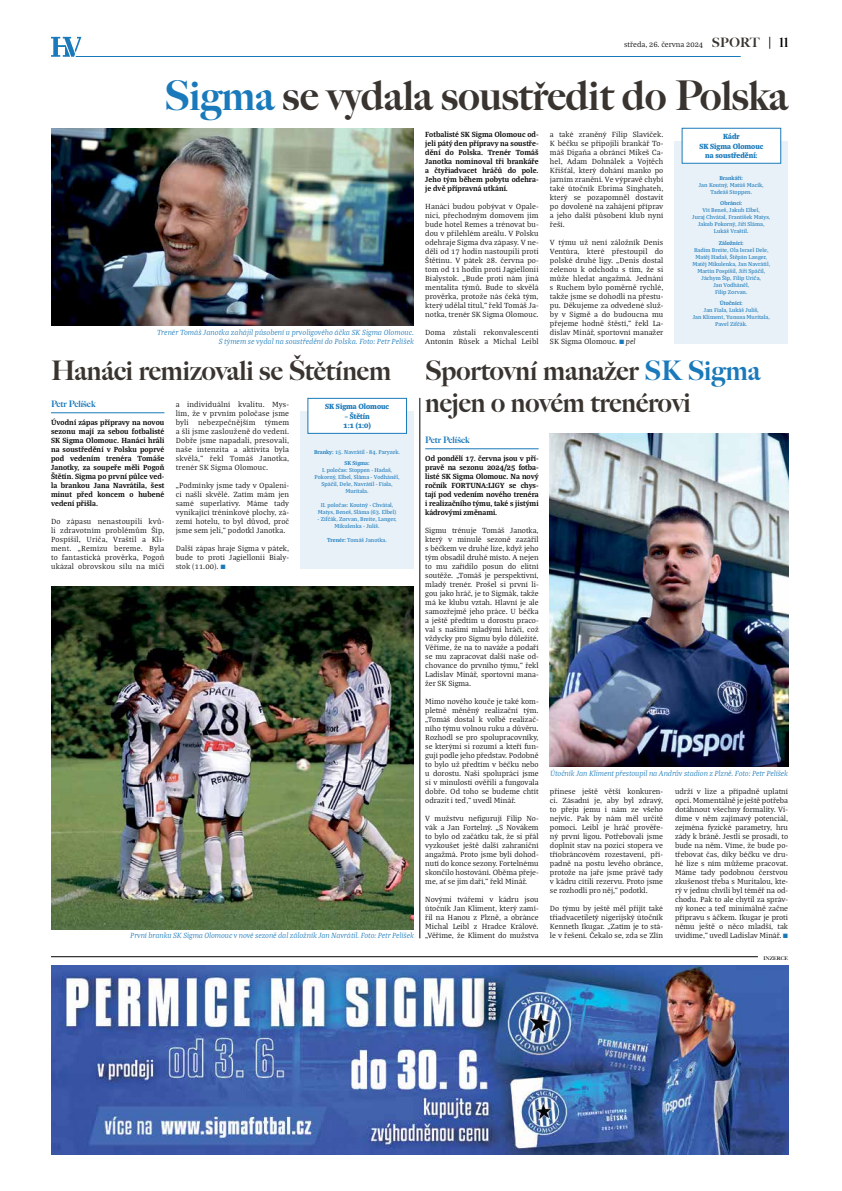
<style>
.page{position:relative;width:842px;height:1191px;background:#fff}
.page>*{position:absolute;margin:0;border:0;box-sizing:border-box;transform-origin:0 0}
.t1{font:900 41px "Big Caslon FB";color:#39342f}
.t2{font:900 27px/32px "Big Caslon FB";color:#39342f}
.t3{font:900 9px "Big Caslon FB";color:#1979ba}
.t4{font:300 8px/9px "Bagatela";letter-spacing:.005em;color:#000;text-align:justify}
.t5{font:700 8px/9px "Bagatela";letter-spacing:.01em;color:#000;text-align:justify}
.t6{font:italic 300 8px/9px "Bagatela";letter-spacing:-.01em;color:#1979ba;text-align:right}
.t7{font:800 8px/9.6px "Bagatela";color:#1979ba}
.t8{font:500 6px/7px "Bagatela";color:#1979ba;text-align:center}
.t9{font:700 6px "Bagatela";color:#1979ba}
.t10{font:700 5px "Big Caslon FB";color:#000}
.s1{font-family:"Big Caslon FB";font-weight:900;font-size:13px;color:#39342f}
.s2{font-family:"Big Caslon FB";font-weight:900;font-size:13px}
.s3{color:#1979ba}
.s4{font-style:italic}
.s5{font-weight:700}
</style>
<div class="page">
<hr style="left:76px;top:56px;width:665px;height:1px;background:#1979ba">
<svg style="left:51px;top:37px;width:30px;height:20px"></svg>
<hr style="left:51px;top:956px;width:707px;height:1px;background:#000">
<img style="left:51px;top:965px;width:737px;height:189px">
<hr style="left:420px;top:398px;width:1px;height:540px;background:#000">
<hr style="left:51px;top:412px;width:113px;height:1px;background:#1979ba">
<hr style="left:425px;top:448px;width:114px;height:1px;background:#1979ba">
<img style="left:550px;top:434px;width:238px;height:333px">
<img style="left:51px;top:587px;width:363px;height:342px">
<svg style="left:300px;top:397px;width:114px;height:172px"></svg>
<svg style="left:675px;top:127px;width:113px;height:217px;background:#e9f1f8"></svg>
<img style="left:51px;top:128px;width:363px;height:198px">
<p class="t4" style="left:624px;top:39px;width:165px">středa, 26. června 2024 <span class="s1">SPORT</span> <span class="s2">| 11</span></p>
<h1 class="t1" style="left:164px;top:71px;width:625px"><span class="s3">Sigma</span> se vydala soustředit do Polska</h1>
<p class="t5" style="left:425px;top:129px;width:115px">Fotbalisté SK Sigma Olomouc od&shy;jeli pátý den přípravy na soustře&shy;dění do Polska. Trenér Tomáš Janotka nominoval tři brankáře a čtyřiadvacet hráčů do pole.<br>Jeho tým během pobytu odehra&shy;je dvě přípravná utkání.</p>
<p class="t4" style="left:425px;top:201px;width:115px">Hanáci budou pobývat v Opale&shy;nici, přechodným domovem jim bude hotel Remes a trénovat bu&shy;dou v přilehlém areálu. V Polsku odehraje Sigma dva zápasy. V ne&shy;děli od 17 hodin nastoupili proti Štětínu. V pátek 28. června po&shy;tom od 11 hodin proti Jagiellonii Bialystok. „Bude proti nám jiná mentalita týmů. Bude to skvělá prověrka, protože nás čeká tým, který udělal titul,“ řekl Tomáš Ja&shy;notka, trenér SK Sigma Olomouc.</p>
<p class="t4" style="left:425px;top:327px;width:115px">Doma zůstali rekonvalescenti<br>Antonín Růsek a Michal Leibl</p>
<p class="t4" style="left:550px;top:129px;width:115px">a také zraněný Filip Slavíček.<br>K béčku se připojili brankář To&shy;máš Digaňa a obránci Mikeš Ca&shy;hel, Adam Dohnálek a Vojtěch Křišťál, který dohání manko po jarním zranění. Ve výpravě chybí také útočník Ebrima Singhateh, který se pozapomněl dostavit po dovolené na zahájení příprav a jeho další působení klub nyní řeší.</p>
<p class="t4" style="left:550px;top:237px;width:115px">V týmu už není záložník Denis Ventúra, které přestoupil do polské druhé ligy. „Denis dostal zelenou k odchodu s tím, že si může hledat angažmá. Jednání s Ruchem bylo poměrně rychlé, takže jsme se dohodli na přestu&shy;pu. Děkujeme za odvedené služ&shy;by v Sigmě a do budoucna mu přejeme hodně štěstí,“ řekl La&shy;dislav Minář, sportovní manažer SK Sigma Olomouc. <span class="s4">pel</span></p>
<p class="t7" style="left:699px;top:131px;width:66px;text-align:center">Kádr<br>SK Sigma Olomouc na soustředění:</p>
<p class="t9" style="left:719px;top:174px;width:25px">Brankáři:</p>
<p class="t8" style="left:699px;top:181px;width:66px">Jan Koutný, Matúš Macík,<br>Tadeáš Stoppen.</p>
<p class="t9" style="left:720px;top:199px;width:23px">Obránci:</p>
<p class="t8" style="left:692px;top:206px;width:80px">Vít Beneš, Jakub Elbel,<br>Juraj Chvátal, František Matys,<br>Jakub Pokorný, Jiří Sláma,<br>Lukáš Vraštil.</p>
<p class="t9" style="left:719px;top:239px;width:26px">Záložníci:</p>
<p class="t8" style="left:692px;top:246px;width:79px">Radim Breite, Ola Israel Dele,<br>Matěj Hadaš, Štěpán Langer,<br>Matěj Mikulenka, Jan Navrátil,<br>Martin Pospíšil, Jiří Spáčil,<br>Jáchym Šíp, Filip Uriča,<br>Jan Vodháněl,<br>Filip Zorvan.</p>
<p class="t9" style="left:720px;top:299px;width:24px">Útočníci:</p>
<p class="t8" style="left:693px;top:306px;width:79px">Jan Fiala, Lukáš Juliš,<br>Jan Kliment, Yunusa Muritala,<br>Pavel Zifčák.</p>
<p class="t6" style="left:157px;top:327px;width:258px">Trenér Tomáš Janotka zahájil působení u prvoligového áčka SK Sigma Olomouc.<br>S týmem se vydal na soustředění do Polska. Foto: Petr Pelíšek</p>
<h2 class="t2" style="left:51px;top:354px;width:341px">Hanáci remizovali se Štětínem</h2>
<h2 class="t2" style="left:425px;top:354px;width:336px">Sportovní manažer <span class="s3">SK Sigma </span>nejen o novém trenérovi</h2>
<p class="t3" style="left:51px;top:398px;width:46px">Petr Pelíšek</p>
<p class="t5" style="left:51px;top:417px;width:115px">Úvodní zápas přípravy na novou sezonu mají za sebou fotbalisté SK Sigma Olomouc. Hanáci hráli na soustředění v Polsku poprvé pod vedením trenéra Tomáše Janotky, za soupeře měli Pogoň Štětín. Sigma po první půlce ved&shy;la brankou Jana Navrátila, šest minut před koncem o hubené vedení přišla.</p>
<p class="t4" style="left:51px;top:516px;width:115px">Do zápasu nenastoupili kvů&shy;li zdravotním problémům Šíp, Pospíšil, Uriča, Vraštil a Kli&shy;ment. „Remízu bereme. Byla to fantastická prověrka, Pogoň ukázal obrovskou sílu na míči</p>
<p class="t4" style="left:176px;top:399px;width:115px">a individuální kvalitu. Mys&shy;lím, že v prvním poločase jsme byli nebezpečnějším týmem a šli jsme zaslouženě do vedení.<br>Dobře jsme napadali, presovali, naše intenzita a aktivita byla skvělá,“ řekl Tomáš Janotka, trenér SK Sigma Olomouc.</p>
<p class="t4" style="left:176px;top:480px;width:115px">„Podmínky jsme tady v Opaleni&shy;ci našli skvělé. Zatím mám jen samé superlativy. Máme tady vynikající tréninkové plochy, zá&shy;zemí hotelu, to byl důvod, proč jsme sem jeli,“ podotkl Janotka.</p>
<p class="t4" style="left:176px;top:543px;width:115px">Další zápas hraje Sigma v pátek, bude to proti Jagiellonii Bialy&shy;stok (11.00).</p>
<p class="t7" style="left:325px;top:401px;width:66px">SK Sigma Olomouc</p>
<p class="t7" style="left:343px;top:411px;width:29px">– Štětín<br>1:1 (1:0)</p>
<p class="t3" style="left:425px;top:434px;width:46px">Petr Pelíšek</p>
<p class="t5" style="left:425px;top:453px;width:115px">Od pondělí 17. června jsou v pří&shy;pravě na sezonu 2024/25 fotba&shy;listé SK Sigma Olomouc. Na nový ročník FORTUNA:LIGY se chys&shy;tají pod vedením nového trenéra i realizačního týmu, také s jistými kádrovými změnami.</p>
<p class="t4" style="left:425px;top:525px;width:115px">Sigmu trénuje Tomáš Janotka, který v minulé sezoně zazářil s béčkem ve druhé lize, když jeho tým obsadil druhé místo. A nejen to mu zařídilo posun do elitní soutěže. „Tomáš je perspektivní, mladý trenér. Prošel si první li&shy;gou jako hráč, je to Sigmák, takže má ke klubu vztah. Hlavní je ale samozřejmě jeho práce. U béčka a ještě předtím u dorostu praco&shy;val s našimi mladými hráči, což vždycky pro Sigmu bylo důležité.<br>Věříme, že na to naváže a podaří se mu zapracovat další naše od&shy;chovance do prvního týmu,“ řekl Ladislav Minář, sportovní mana&shy;žer SK Sigma.</p>
<p class="t4" style="left:425px;top:696px;width:115px">Mimo nového kouče je také kom&shy;pletně měněný realizační tým. „Tomáš dostal k volbě realizač&shy;ního týmu volnou ruku a důvěru.<br>Rozhodl se pro spolupracovníky, se kterými si rozumí a kteří fun&shy;gují podle jeho představ. Podobně to bylo už předtím v béčku nebo u dorostu. Naši spolupráci jsme si v minulosti ověřili a fungovala dobře. Od toho se budeme chtít odrazit i teď,“ uvedl Minář.</p>
<p class="t4" style="left:425px;top:813px;width:115px">V mužstvu nefigurují Filip No&shy;vák a Jan Fortelný. „S Novákem to bylo od začátku tak, že si přál vyzkoušet ještě další zahraniční angažmá. Proto jsme byli dohod&shy;nutí do konce sezony. Fortelnému skončilo hostování. Oběma přeje&shy;me, ať se jim daří,“ řekl Minář.</p>
<p class="t4" style="left:425px;top:894px;width:115px">Novými tvářemi v kádru jsou útočník Jan Kliment, který zamí&shy;řil na Hanou z Plzně, a obránce Michal Leibl z Hradce Králové. „Věříme, že Kliment do mužstva</p>
<p class="t8" style="left:314px;top:446px;width:88px;line-height:11.2px"><span class="s5">Branky:</span> 15. Navrátil - 84. Paryzek.<br><span class="s5">SK Sigma:</span></p>
<p class="t8" style="left:315px;top:466px;width:86px">I. poločas: Stoppen - Hadaš,<br>Pokorný, Elbel, Sláma - Vodháněl,<br>Spáčil, Dele, Navrátil - Fiala,<br>Muritala.</p>
<p class="t8" style="left:318px;top:501px;width:80px">II. poločas: Koutný - Chvátal,<br>Matys, Beneš, Sláma (63. Elbel)</p>
<p class="t8" style="left:317px;top:515px;width:81px">- Zifčák, Zorvan, Breite, Langer,<br>Mikulenka - Juliš.</p>
<p class="t8" style="left:327px;top:536px;width:61px"><span class="s5">Trenér:</span> Tomáš Janotka.</p>
<p class="t6" style="left:550px;top:768px;width:240px">Útočník Jan Kliment přestoupil na Andrův stadion z Plzně. Foto: Petr Pelíšek</p>
<p class="t4" style="left:550px;top:786px;width:115px">přinese ještě větší konkuren&shy;ci. Zásadní je, aby byl zdravý, to přeju jemu i nám ze všeho nejvíc. Pak by nám měl určitě pomoci. Leibl je hráč prověře&shy;ný první ligou. Potřebovali jsme doplnit stav na pozici stopera ve tříobráncovém rozestavení, pří&shy;padně na postu levého obránce, protože na jaře jsme právě tady v kádru cítili rezervu. Proto jsme se rozhodli pro něj,“ podotkl.</p>
<p class="t4" style="left:550px;top:903px;width:115px">Do týmu by ještě měl přijít také třiadvacetiletý nigerijský útočník Kenneth Ikugar. „Zatím je to stá&shy;le v řešení. Čekalo se, zda se Zlín</p>
<p class="t4" style="left:675px;top:786px;width:115px">udrží v lize a případně uplatní opci. Momentálně je ještě potřeba dotáhnout všechny formality. Vi&shy;díme v něm zajímavý potenciál, zejména fyzické parametry, hru zády k bráně. Jestli se prosadí, to bude na něm. Víme, že bude po&shy;třebovat čas, díky béčku ve dru&shy;hé lize s ním můžeme pracovat.<br>Máme tady podobnou čerstvou zkušenost třeba s Muritalou, kte&shy;rý v jednu chvíli byl téměř na od&shy;chodu. Pak to ale chytil za správ&shy;ný konec a teď minimálně začne přípravu s áčkem. Ikugar je proti němu ještě o něco mladší, tak uvidíme,“ uvedl Ladislav Minář.</p>
<p class="t6" style="left:130px;top:930px;width:285px">První branku SK Sigma Olomouc v nové sezoně dal záložník Jan Navrátil. Foto: Petr Pelíšek</p>
<p class="t10" style="left:763px;top:955px;width:26px">INZERCE</p>
</div>
